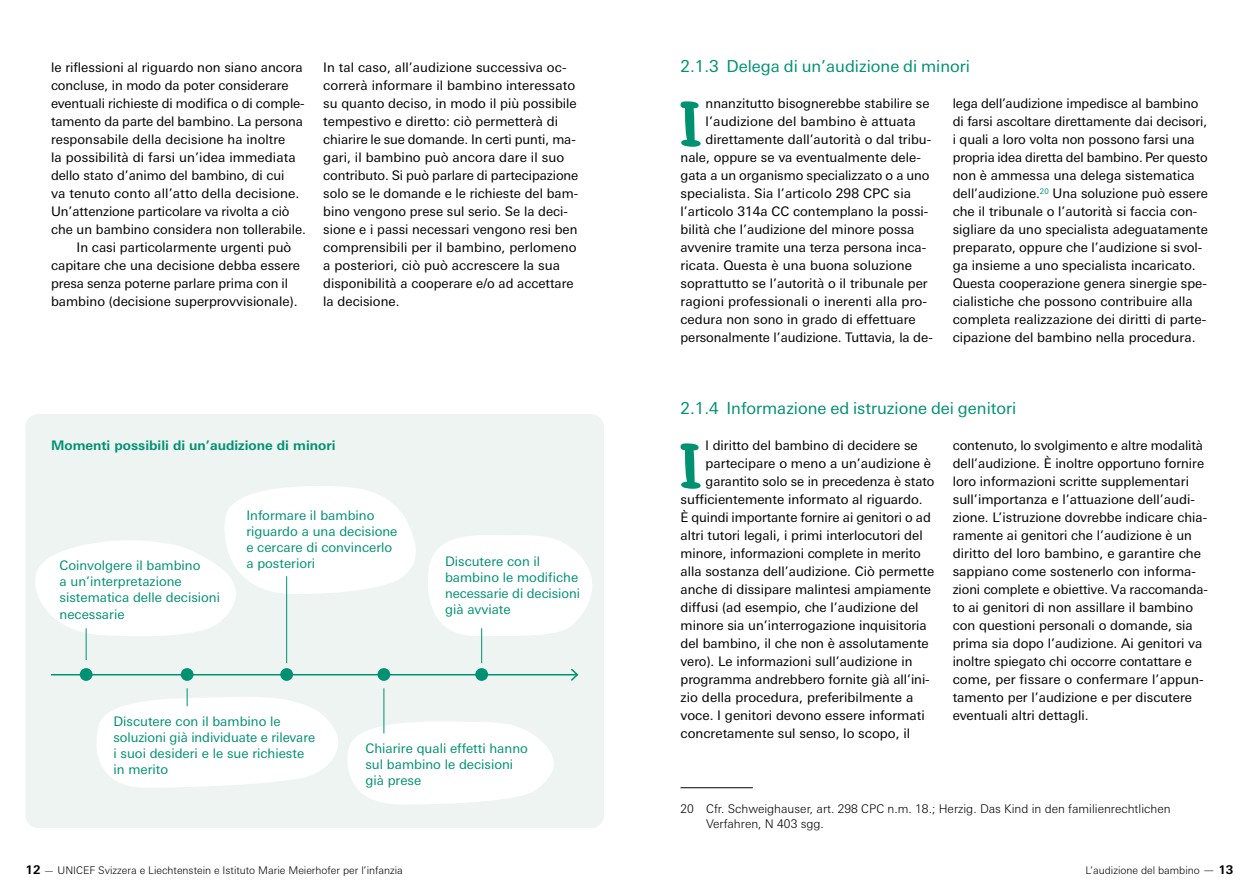
<style>
.page{position:relative;width:1259px;height:893px;background:#fff}
.page>*{position:absolute;margin:0;border:0;box-sizing:border-box;transform-origin:0 0}
.t1{font:700 63.45px "Duffy Script";color:#009173}
.t2{font:16.5px "Univers Next Pro";color:#009173}
.t3{font:13.2px/18px "Univers Next Pro";color:#000}
.t4{font:13.2px/16.2px "Univers Next Pro";color:#009173}
.t5{font:700 13.2px "Univers Next Pro";color:#009173}
.t6{font:300 12px/14.2px "Univers Next Pro";color:#000}
.t7{font:300 10.5px "Univers Next Pro";color:#000}
.s1{font-weight:700;font-size:12px}
.s2{font-size:12px}
</style>
<div class="page">
<hr style="left:680px;top:787px;width:73px;height:1px;background:#000">
<div style="left:26px;top:414px;width:578px;height:414px;background:#eef4f1;border-radius:13px"></div>
<svg style="left:35px;top:486px;width:557px;height:152px"></svg>
<hr style="left:51px;top:674px;width:526px;height:1px;background:#009173">
<svg style="left:569px;top:668px;width:10px;height:13px"></svg>
<hr style="left:86px;top:628px;width:1px;height:32px;background:#009173">
<svg style="left:97px;top:688px;width:457px;height:116px"></svg>
<hr style="left:286px;top:576px;width:1px;height:87px;background:#009173">
<hr style="left:383px;top:688px;width:1px;height:45px;background:#009173">
<hr style="left:481px;top:628px;width:1px;height:35px;background:#009173">
<div style="left:80px;top:668px;width:13px;height:13px;background:#009173;border-radius:50%"></div>
<div style="left:181px;top:668px;width:12px;height:13px;background:#009173;border-radius:50%"></div>
<div style="left:280px;top:668px;width:13px;height:13px;background:#009173;border-radius:50%"></div>
<div style="left:377px;top:668px;width:13px;height:13px;background:#009173;border-radius:50%"></div>
<div style="left:475px;top:668px;width:13px;height:13px;background:#009173;border-radius:50%"></div>
<p class="t3" style="left:51px;top:58px;width:253px">le riflessioni al riguardo non siano ancora</p>
<p class="t3" style="left:51px;top:76px;width:239px">concluse, in modo da poter considerare</p>
<p class="t3" style="left:51px;top:94px;width:255px">eventuali richieste di modifica o di comple-</p>
<p class="t3" style="left:51px;top:112px;width:253px">tamento da parte del bambino. La persona</p>
<p class="t3" style="left:51px;top:130px;width:236px">responsabile della decisione ha inoltre</p>
<p class="t3" style="left:51px;top:148px;width:246px">la possibilità di farsi un’idea immediata</p>
<p class="t3" style="left:51px;top:166px;width:235px">dello stato d’animo del bambino, di cui</p>
<p class="t3" style="left:51px;top:184px;width:250px">va tenuto conto all’atto della decisione.</p>
<p class="t3" style="left:51px;top:202px;width:240px">Un’attenzione particolare va rivolta a ciò</p>
<p class="t3" style="left:51px;top:220px;width:256px">che un bambino considera non tollerabile.</p>
<p class="t3" style="left:77px;top:238px;width:216px">In casi particolarmente urgenti può</p>
<p class="t3" style="left:51px;top:256px;width:250px">capitare che una decisione debba essere</p>
<p class="t3" style="left:51px;top:274px;width:238px">presa senza poterne parlare prima con il</p>
<p class="t3" style="left:51px;top:292px;width:248px">bambino (decisione superprovvisionale).</p>
<p class="t3" style="left:323px;top:58px;width:257px">In tal caso, all’audizione successiva oc&shy;correrà informare il bambino interessato su quanto deciso, in modo il più possibile tempestivo e diretto: ciò permetterà di chiarire le sue domande. In certi punti, ma&shy;gari, il bambino può ancora dare il suo contributo. Si può parlare di partecipazione solo se le domande e le richieste del bam&shy;bino vengono prese sul serio. Se la deci&shy;sione e i passi necessari vengono resi ben comprensibili per il bambino, perlomeno a posteriori, ciò può accrescere la sua disponibilità a cooperare e/o ad accettare la decisione.</p>
<p class="t2" style="left:680px;top:57px;width:291px">2.1.3 Delega di un’audizione di minori</p>
<h1 class="t1" style="left:679px;top:82px;width:23px">I</h1>
<p class="t3" style="left:705px;top:94px;width:225px">nnanzitutto bisognerebbe stabilire se</p>
<p class="t3" style="left:952px;top:94px;width:257px">lega dell’audizione impedisce al bambino di farsi ascoltare direttamente dai decisori, i quali a loro volta non possono farsi una propria idea diretta del bambino. Per questo non è ammessa una delega sistematica dell’audizione.<sup>20</sup> Una soluzione può essere che il tribunale o l’autorità si faccia con&shy;sigliare da uno specialista adeguatamente preparato, oppure che l’audizione si svol&shy;ga insieme a uno specialista incaricato.<br>Questa cooperazione genera sinergie spe&shy;cialistiche che possono contribuire alla completa realizzazione dei diritti di parte&shy;cipazione del bambino nella procedura.</p>
<p class="t3" style="left:705px;top:112px;width:212px">l’audizione del bambino è attuata</p>
<p class="t3" style="left:705px;top:130px;width:227px">direttamente dall’autorità o dal tribu-</p>
<p class="t3" style="left:680px;top:148px;width:242px">nale, oppure se va eventualmente dele-</p>
<p class="t3" style="left:680px;top:166px;width:250px">gata a un organismo specializzato o a uno</p>
<p class="t3" style="left:680px;top:184px;width:232px">specialista. Sia l’articolo 298 CPC sia</p>
<p class="t3" style="left:680px;top:202px;width:249px">l’articolo 314a CC contemplano la possi-</p>
<p class="t3" style="left:680px;top:220px;width:235px">bilità che l’audizione del minore possa</p>
<p class="t3" style="left:680px;top:238px;width:247px">avvenire tramite una terza persona inca-</p>
<p class="t3" style="left:680px;top:256px;width:233px">ricata. Questa è una buona soluzione</p>
<p class="t3" style="left:680px;top:274px;width:249px">soprattutto se l’autorità o il tribunale per</p>
<p class="t3" style="left:680px;top:292px;width:248px">ragioni professionali o inerenti alla pro-</p>
<p class="t3" style="left:680px;top:310px;width:237px">cedura non sono in grado di effettuare</p>
<p class="t3" style="left:680px;top:328px;width:254px">personalmente l’audizione. Tuttavia, la de-</p>
<p class="t5" style="left:51px;top:437px;width:286px">Momenti possibili di un’audizione di minori</p>
<p class="t4" style="left:246px;top:507px;width:153px">Informare il bambino riguardo a una decisione e cercare di convincerlo</p>
<p class="t4" style="left:60px;top:557px;width:142px">Coinvolgere il bambino</p>
<p class="t4" style="left:246px;top:555px;width:70px">a posteriori</p>
<p class="t4" style="left:60px;top:573px;width:162px">a un’interpretazione sistematica delle decisioni necessarie</p>
<p class="t4" style="left:445px;top:553px;width:136px">Discutere con il bambino le modifiche necessarie di decisioni già avviate</p>
<p class="t4" style="left:113px;top:713px;width:203px">Discutere con il bambino le soluzioni già individuate e rilevare i suoi desideri e le sue richieste in merito</p>
<p class="t4" style="left:365px;top:740px;width:164px">Chiarire quali effetti hanno sul bambino le decisioni già prese</p>
<p class="t2" style="left:680px;top:399px;width:337px">2.1.4 Informazione ed istruzione dei genitori</p>
<h1 class="t1" style="left:679px;top:424px;width:23px">I</h1>
<p class="t3" style="left:705px;top:436px;width:214px">l diritto del bambino di decidere se</p>
<p class="t3" style="left:952px;top:436px;width:257px">contenuto, lo svolgimento e altre modalità dell’audizione. È inoltre opportuno fornire loro informazioni scritte supplementari sull’importanza e l’attuazione dell’audi&shy;zione. L’istruzione dovrebbe indicare chia&shy;ramente ai genitori che l’audizione è un diritto del loro bambino, e garantire che sappiano come sostenerlo con informa&shy;zioni complete e obiettive. Va raccomanda&shy;to ai genitori di non assillare il bambino con questioni personali o domande, sia prima sia dopo l’audizione. Ai genitori va inoltre spiegato chi occorre contattare e come, per fissare o confermare l’appun&shy;tamento per l’audizione e per discutere eventuali altri dettagli.</p>
<p class="t3" style="left:705px;top:454px;width:227px">partecipare o meno a un’audizione è</p>
<p class="t3" style="left:705px;top:472px;width:230px">garantito solo se in precedenza è stato</p>
<p class="t3" style="left:680px;top:490px;width:244px">sufficientemente informato al riguardo.</p>
<p class="t3" style="left:680px;top:508px;width:252px">È quindi importante fornire ai genitori o ad</p>
<p class="t3" style="left:680px;top:526px;width:244px">altri tutori legali, i primi interlocutori del</p>
<p class="t3" style="left:680px;top:544px;width:242px">minore, informazioni complete in merito</p>
<p class="t3" style="left:680px;top:562px;width:255px">alla sostanza dell’audizione. Ciò permette</p>
<p class="t3" style="left:680px;top:580px;width:252px">anche di dissipare malintesi ampiamente</p>
<p class="t3" style="left:680px;top:598px;width:240px">diffusi (ad esempio, che l’audizione del</p>
<p class="t3" style="left:680px;top:616px;width:248px">minore sia un’interrogazione inquisitoria</p>
<p class="t3" style="left:680px;top:634px;width:250px">del bambino, il che non è assolutamente</p>
<p class="t3" style="left:680px;top:652px;width:233px">vero). Le informazioni sull’audizione in</p>
<p class="t3" style="left:680px;top:670px;width:251px">programma andrebbero fornite già all’ini-</p>
<p class="t3" style="left:680px;top:688px;width:234px">zio della procedura, preferibilmente a</p>
<p class="t3" style="left:680px;top:706px;width:246px">voce. I genitori devono essere informati</p>
<p class="t3" style="left:680px;top:724px;width:231px">concretamente sul senso, lo scopo, il</p>
<p class="t6" style="left:706px;top:802px;width:466px;text-indent:-26px">20 Cfr. Schweighauser, art. 298 CPC n.m. 18.; Herzig. Das Kind in den familienrechtlichen<br>Verfahren, N 403 sgg.</p>
<p class="t7" style="left:26px;top:864px;width:379px"><span class="s1">12</span> — UNICEF Svizzera e Liechtenstein e Istituto Marie Meierhofer per l’infanzia</p>
<p class="t7" style="left:1085px;top:864px;width:149px">L’audizione del bambino <span class="s2">—</span> <span class="s1">13</span></p>
</div>
